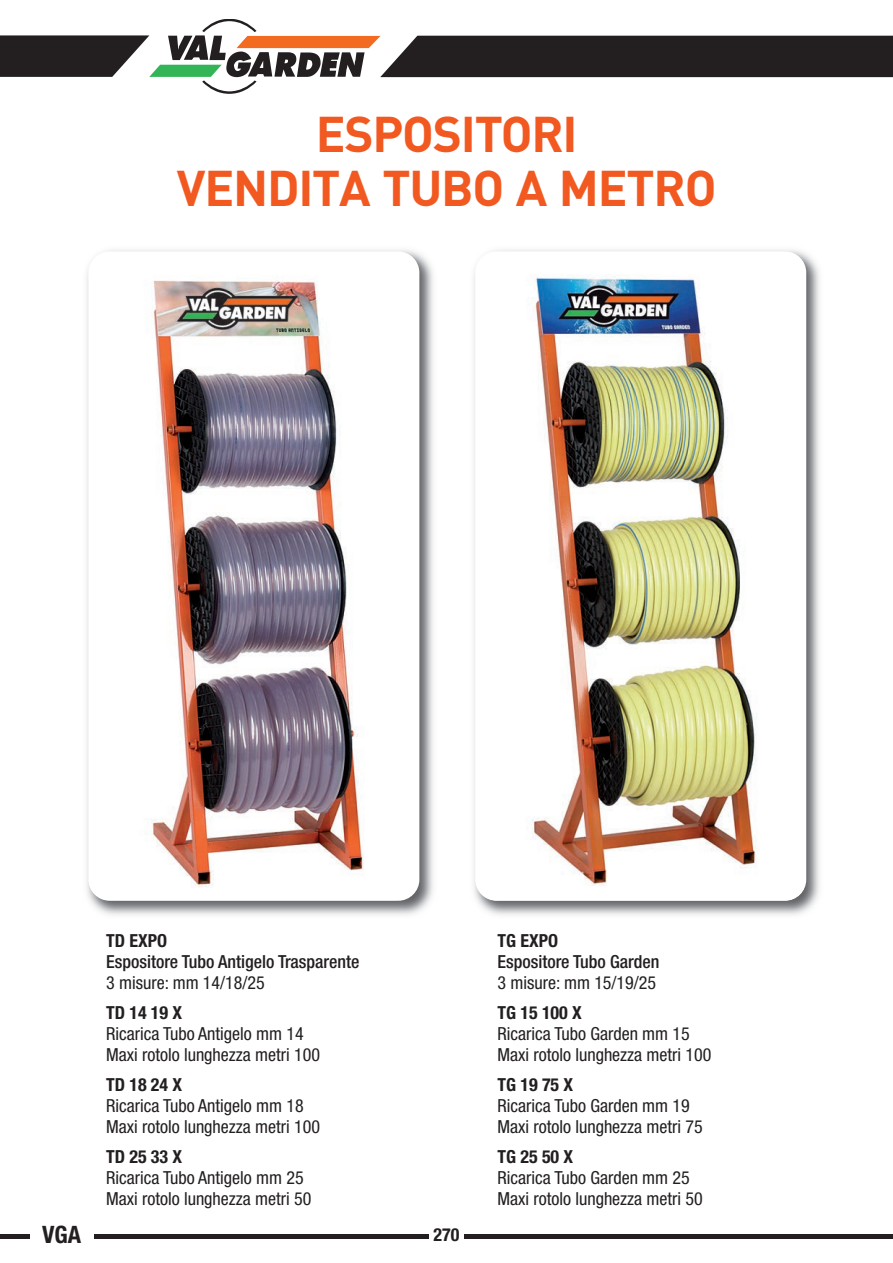
<style>
.page{position:relative;width:893px;height:1263px;background:#fff}
.page>*{position:absolute;margin:0;border:0;box-sizing:border-box;transform-origin:0 0}
.t1{font:700 49.5px/54px "DIN";letter-spacing:-.025em;color:#f15921;text-align:center}
.t2{font:700 condensed 24px "Helvetica Neue";color:#231f20}
.t3{font:condensed 18px/21px "Helvetica Neue";color:#231f20}
.t4{font:700 condensed 18px "Helvetica Neue";color:#231f20}
.t5{font:500 condensed 18px "Helvetica Neue";color:#231f20}
</style>
<div class="page">
<hr style="left:0;top:1234px;width:893px;height:4px;background:#231f20">
<svg style="left:0;top:19px;width:893px;height:75px"></svg>
<div style="left:429px;top:1226px;width:34px;height:29px;background:#fff"></div>
<div style="left:30px;top:1226px;width:64px;height:22px;background:#fff"></div>
<img style="left:86px;top:250px;width:347px;height:665px">
<div style="left:88px;top:251px;width:331px;height:650px;background:#fff;border-radius:21px"></div>
<img style="left:151px;top:280px;width:213px;height:607px">
<img style="left:474px;top:250px;width:346px;height:665px">
<div style="left:475px;top:251px;width:331px;height:650px;background:#fff;border-radius:21px"></div>
<img style="left:480px;top:251px;width:324px;height:650px">
<h1 class="t1" style="left:177px;top:108px;width:541px">ESPOSITORI<br>VENDITA TUBO A METRO</h1>
<p class="t4" style="left:106px;top:934px;width:62px">TD EXPO</p>
<p class="t5" style="left:106px;top:955px;width:255px">Espositore Tubo Antigelo Trasparente</p>
<p class="t3" style="left:106px;top:974px;width:160px">3 misure: mm 14/18/25</p>
<p class="t4" style="left:106px;top:1006px;width:78px">TD 14 19 X</p>
<p class="t3" style="left:106px;top:1025px;width:215px">Ricarica Tubo Antigelo mm 14<br>Maxi rotolo lunghezza metri 100</p>
<p class="t4" style="left:106px;top:1078px;width:78px">TD 18 24 X</p>
<p class="t3" style="left:106px;top:1097px;width:215px">Ricarica Tubo Antigelo mm 18<br>Maxi rotolo lunghezza metri 100</p>
<p class="t4" style="left:106px;top:1150px;width:78px">TD 25 33 X</p>
<p class="t3" style="left:106px;top:1169px;width:207px">Ricarica Tubo Antigelo mm 25<br>Maxi rotolo lunghezza metri 50</p>
<h2 class="t2" style="left:42px;top:1226px;width:41px">VGA</h2>
<p class="t4" style="left:434px;top:1228px;width:27px">270</p>
<p class="t4" style="left:497px;top:934px;width:62px">TG EXPO</p>
<p class="t5" style="left:497px;top:955px;width:163px">Espositore Tubo Garden</p>
<p class="t3" style="left:497px;top:974px;width:160px">3 misure: mm 15/19/25</p>
<p class="t4" style="left:497px;top:1006px;width:86px">TG 15 100 X</p>
<p class="t3" style="left:497px;top:1025px;width:215px">Ricarica Tubo Garden mm 15<br>Maxi rotolo lunghezza metri 100</p>
<p class="t4" style="left:497px;top:1078px;width:77px">TG 19 75 X</p>
<p class="t3" style="left:497px;top:1097px;width:207px">Ricarica Tubo Garden mm 19<br>Maxi rotolo lunghezza metri 75</p>
<p class="t4" style="left:497px;top:1150px;width:77px">TG 25 50 X</p>
<p class="t3" style="left:497px;top:1169px;width:207px">Ricarica Tubo Garden mm 25<br>Maxi rotolo lunghezza metri 50</p>
</div>
